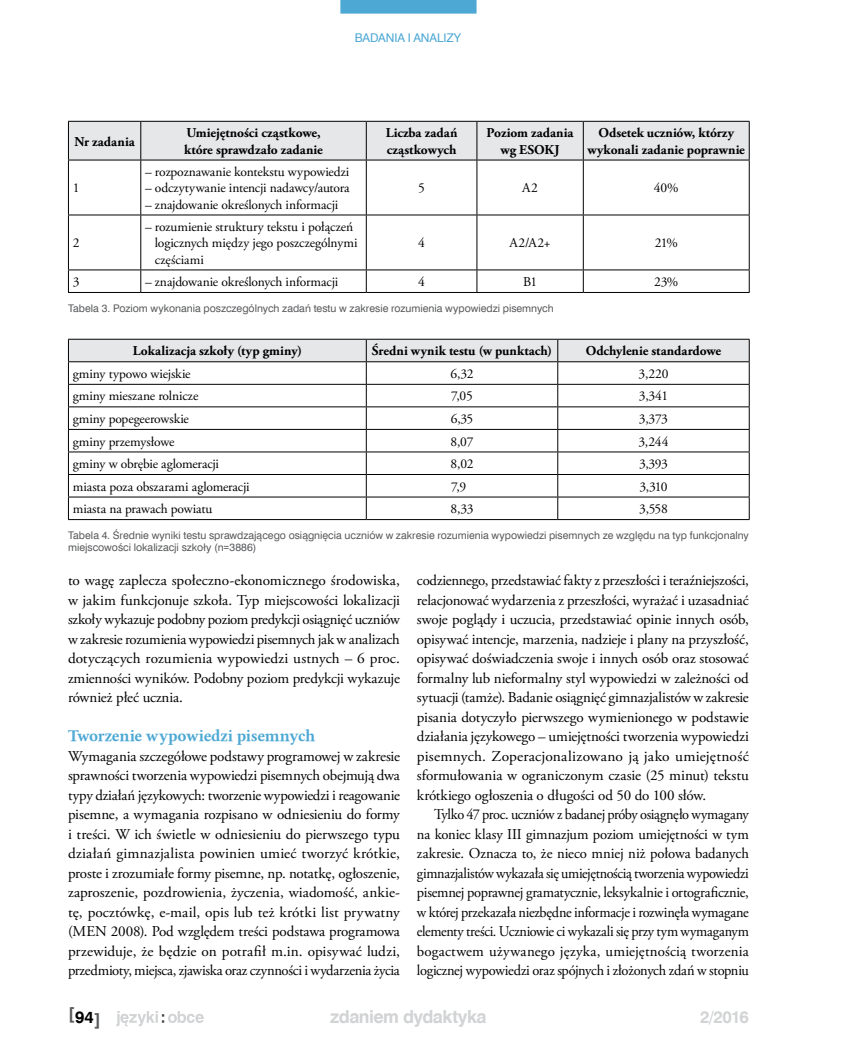
<style>
.page{position:relative;width:851px;height:1063px;background:#fff}
.page>*{position:absolute;margin:0;border:0;box-sizing:border-box;transform-origin:0 0}
.t1{font:700 18px "Swiss 721 TL";letter-spacing:-.03em;color:#d1d3d4}
.t2{font:700 16.65px "Swiss 721 TL";color:#d1d3d4}
.t3{font:16.5px "Linux Libertine GB";letter-spacing:-.03em;color:#4da8d4}
.t4{font:700 16.5px "Swiss 721 TL";color:#58595b}
.t5{font:15px/19.5px "Adobe Garamond Pro";letter-spacing:-.015em;color:#000;text-align:justify}
.t6{font:15px/19.5px "Adobe Garamond Pro";letter-spacing:-.015em;color:#000;text-align:justify;scale:.95 1}
.t7{font:13.5px/16.2px "Adobe Garamond Pro";letter-spacing:-.01em;color:#000}
.t8{font:700 13.5px/16.2px "Adobe Garamond Pro";color:#000}
.t9{font:12px "Swiss 721 TL";letter-spacing:-.005em;color:#4da8d4}
.t10{font:10.5px/12px "Swiss 721 TL";color:#58595b}
.s1{color:#fff}
.s2{color:#000}
</style>
<div class="page">
<div style="left:69px;top:122px;width:679px;height:38px;background:#e6e7e8"></div>
<svg style="left:69px;top:161px;width:679px;height:131px"></svg>
<hr style="left:68px;top:121px;width:73px;height:1px;background:#000">
<hr style="left:68px;top:122px;width:1px;height:38px;background:#000">
<hr style="left:141px;top:121px;width:225px;height:1px;background:#000">
<hr style="left:140px;top:122px;width:1px;height:38px;background:#000">
<hr style="left:366px;top:121px;width:111px;height:1px;background:#000">
<hr style="left:366px;top:122px;width:1px;height:38px;background:#000">
<hr style="left:477px;top:121px;width:106px;height:1px;background:#000">
<hr style="left:476px;top:122px;width:1px;height:38px;background:#000">
<hr style="left:583px;top:121px;width:166px;height:1px;background:#000">
<hr style="left:583px;top:122px;width:1px;height:38px;background:#000">
<hr style="left:748px;top:122px;width:1px;height:38px;background:#000">
<hr style="left:68px;top:160px;width:73px;height:1px;background:#000">
<hr style="left:68px;top:160px;width:1px;height:55px;background:#000">
<hr style="left:141px;top:160px;width:225px;height:1px;background:#000">
<hr style="left:140px;top:160px;width:1px;height:55px;background:#000">
<hr style="left:366px;top:160px;width:111px;height:1px;background:#000">
<hr style="left:366px;top:160px;width:1px;height:55px;background:#000">
<hr style="left:477px;top:160px;width:106px;height:1px;background:#000">
<hr style="left:476px;top:160px;width:1px;height:55px;background:#000">
<hr style="left:583px;top:160px;width:166px;height:1px;background:#000">
<hr style="left:583px;top:160px;width:1px;height:55px;background:#000">
<hr style="left:748px;top:160px;width:1px;height:55px;background:#000">
<hr style="left:68px;top:215px;width:73px;height:1px;background:#000">
<hr style="left:68px;top:215px;width:1px;height:55px;background:#000">
<hr style="left:141px;top:215px;width:225px;height:1px;background:#000">
<hr style="left:140px;top:215px;width:1px;height:55px;background:#000">
<hr style="left:366px;top:215px;width:111px;height:1px;background:#000">
<hr style="left:366px;top:215px;width:1px;height:55px;background:#000">
<hr style="left:477px;top:215px;width:106px;height:1px;background:#000">
<hr style="left:476px;top:215px;width:1px;height:55px;background:#000">
<hr style="left:583px;top:215px;width:166px;height:1px;background:#000">
<hr style="left:583px;top:215px;width:1px;height:55px;background:#000">
<hr style="left:748px;top:215px;width:1px;height:55px;background:#000">
<hr style="left:68px;top:270px;width:73px;height:1px;background:#000">
<svg style="left:68px;top:270px;width:1px;height:22px"></svg>
<hr style="left:141px;top:270px;width:225px;height:1px;background:#000">
<svg style="left:140px;top:270px;width:1px;height:22px"></svg>
<hr style="left:366px;top:270px;width:111px;height:1px;background:#000">
<svg style="left:366px;top:270px;width:1px;height:22px"></svg>
<hr style="left:477px;top:270px;width:106px;height:1px;background:#000">
<svg style="left:476px;top:270px;width:1px;height:22px"></svg>
<hr style="left:583px;top:270px;width:166px;height:1px;background:#000">
<svg style="left:583px;top:270px;width:1px;height:22px"></svg>
<svg style="left:748px;top:270px;width:1px;height:22px"></svg>
<hr style="left:68px;top:292px;width:73px;height:1px;background:#000">
<hr style="left:141px;top:292px;width:225px;height:1px;background:#000">
<hr style="left:366px;top:292px;width:111px;height:1px;background:#000">
<hr style="left:477px;top:292px;width:106px;height:1px;background:#000">
<hr style="left:583px;top:292px;width:166px;height:1px;background:#000">
<svg style="left:68px;top:339px;width:681px;height:180px"></svg>
<hr style="left:68px;top:519px;width:298px;height:1px;background:#000">
<hr style="left:366px;top:519px;width:191px;height:1px;background:#000">
<hr style="left:557px;top:519px;width:192px;height:1px;background:#000">
<svg style="left:116px;top:1011px;width:88px;height:15px"></svg>
<div style="left:340px;top:0;width:136px;height:14px;background:#4da8d4"></div>
<p class="t9" style="left:355px;top:30px;width:108px">badania i analizy</p>
<p class="t8" style="left:74px;top:133px;width:62px">Nr zadania</p>
<p class="t8" style="left:184px;top:125px;width:140px">Umiejętności cząstkowe, które sprawdzało zadanie</p>
<p class="t8" style="left:385px;top:125px;width:73px">Liczba zadań cząstkowych</p>
<p class="t8" style="left:486px;top:125px;width:88px;text-align:center">Poziom zadania wg ESOKJ</p>
<p class="t8" style="left:587px;top:125px;width:159px;text-align:center">Odsetek uczniów, którzy wykonali zadanie poprawnie</p>
<p class="t7" style="left:73px;top:181px;width:8px">1</p>
<p class="t7" style="left:145px;top:164px;width:206px">– rozpoznawanie kontekstu wypowiedzi</p>
<p class="t7" style="left:145px;top:181px;width:206px">– odczytywanie intencji nadawcy/autora</p>
<p class="t7" style="left:145px;top:197px;width:195px">– znajdowanie określonych informacji</p>
<p class="t7" style="left:418px;top:181px;width:8px">5</p>
<p class="t7" style="left:522px;top:181px;width:17px">A2</p>
<p class="t7" style="left:653px;top:181px;width:26px">40%</p>
<p class="t7" style="left:73px;top:235px;width:8px">2</p>
<p class="t7" style="left:155px;top:219px;width:204px;text-indent:-10px">– rozumienie struktury tekstu i połączeń logicznych między jego poszczególnymi częściami</p>
<p class="t7" style="left:418px;top:235px;width:8px">4</p>
<p class="t7" style="left:509px;top:235px;width:42px">A2/A2+</p>
<p class="t7" style="left:654px;top:235px;width:25px">21%</p>
<p class="t7" style="left:73px;top:274px;width:8px">3</p>
<p class="t7" style="left:145px;top:274px;width:195px">– znajdowanie określonych informacji</p>
<p class="t7" style="left:418px;top:274px;width:8px">4</p>
<p class="t7" style="left:523px;top:274px;width:16px">B1</p>
<p class="t7" style="left:654px;top:274px;width:26px">23%</p>
<p class="t10" style="left:68px;top:302px;width:487px">Tabela 3. Poziom wykonania poszczególnych zadań testu w zakresie rozumienia wypowiedzi pisemnych</p>
<p class="t8" style="left:133px;top:343px;width:170px">Lokalizacja szkoły (typ gminy)</p>
<p class="t8" style="left:372px;top:343px;width:182px">Średni wynik testu (w punktach)</p>
<p class="t8" style="left:585px;top:343px;width:137px">Odchylenie standardowe</p>
<p class="t7" style="left:73px;top:366px;width:119px">gminy typowo wiejskie</p>
<p class="t7" style="left:450px;top:366px;width:24px">6,32</p>
<p class="t7" style="left:638px;top:366px;width:31px">3,220</p>
<p class="t7" style="left:73px;top:389px;width:127px">gminy mieszane rolnicze</p>
<p class="t7" style="left:451px;top:389px;width:23px">7,05</p>
<p class="t7" style="left:638px;top:389px;width:31px">3,341</p>
<p class="t7" style="left:73px;top:411px;width:118px">gminy popegeerowskie</p>
<p class="t7" style="left:450px;top:411px;width:24px">6,35</p>
<p class="t7" style="left:639px;top:411px;width:31px">3,373</p>
<p class="t7" style="left:73px;top:434px;width:103px">gminy przemysłowe</p>
<p class="t7" style="left:450px;top:434px;width:25px">8,07</p>
<p class="t7" style="left:638px;top:434px;width:31px">3,244</p>
<p class="t7" style="left:73px;top:456px;width:148px">gminy w obrębie aglomeracji</p>
<p class="t7" style="left:450px;top:456px;width:25px">8,02</p>
<p class="t7" style="left:639px;top:456px;width:31px">3,393</p>
<p class="t7" style="left:73px;top:479px;width:178px">miasta poza obszarami aglomeracji</p>
<p class="t7" style="left:451px;top:479px;width:23px">7,9<span class="s1">0</span></p>
<p class="t7" style="left:639px;top:479px;width:30px">3,310</p>
<p class="t7" style="left:73px;top:501px;width:141px">miasta na prawach powiatu</p>
<p class="t7" style="left:450px;top:501px;width:24px">8,33</p>
<p class="t7" style="left:639px;top:501px;width:30px">3,558</p>
<p class="t10" style="left:68px;top:529px;width:682px">Tabela 4. Średnie wyniki testu sprawdzającego osiągnięcia uczniów w zakresie rozumienia wypowiedzi pisemnych ze względu na typ funkcjonalny miejscowości lokalizacji szkoły (n=3886)</p>
<p class="t5" style="left:68px;top:571px;width:333px">to wagę zaplecza społeczno-ekonomicznego środowiska, w jakim funkcjonuje szkoła. Typ miejscowości lokalizacji szkoły wykazuje podobny poziom predykcji osiągnięć uczniów w zakresie rozumienia wypowiedzi pisemnych jak w analizach dotyczących rozumienia wypowiedzi ustnych – 6 proc. zmienności wyników. Podobny poziom predykcji wykazuje również płeć ucznia.</p>
<p class="t3" style="left:68px;top:725px;width:249px">Tworzenie wypowiedzi pisemnych</p>
<p class="t5" style="left:68px;top:747px;width:333px">Wymagania szczegółowe podstawy programowej w zakresie sprawności tworzenia wypowiedzi pisemnych obejmują dwa typy działań językowych: tworzenie wypowiedzi i reagowanie pisemne, a wymagania rozpisano w odniesieniu do formy i treści. W ich świetle w odniesieniu do pierwszego typu działań gimnazjalista powinien umieć tworzyć krótkie, proste i zrozumiałe formy pisemne, np. notatkę, ogłoszenie, zaproszenie, pozdrowienia, życzenia, wiadomość, ankie&shy;tę, pocztówkę, e-mail, opis lub też krótki list prywatny (MEN 2008). Pod względem treści podstawa programowa przewiduje, że będzie on potrafił m.in. opisywać ludzi, przedmioty, miejsca, zjawiska oraz czynności i wydarzenia życia</p>
<p class="t5" style="left:417px;top:571px;width:333px">codziennego, przedstawiać fakty z przeszłości i teraźniejszości, relacjonować wydarzenia z przeszłości, wyrażać i uzasadniać swoje poglądy i uczucia, przedstawiać opinie innych osób, opisywać intencje, marzenia, nadzieje i plany na przyszłość, opisywać doświadczenia swoje i innych osób oraz stosować formalny lub nieformalny styl wypowiedzi w zależności od sytuacji (tamże). Badanie osiągnięć gimnazjalistów w zakresie pisania dotyczyło pierwszego wymienionego w podstawie działania językowego – umiejętności tworzenia wypowiedzi pisemnych. Zoperacjonalizowano ją jako umiejętność sformułowania w ograniczonym czasie (25 minut) tekstu krótkiego ogłoszenia o długości od 50 do 100 słów.</p>
<p class="t6" style="left:417px;top:805px;width:351px;text-indent:17px">Tylko 47 proc. uczniów z badanej próby osiągnęło wymagany na koniec klasy III gimnazjum poziom umiejętności w tym zakresie. Oznacza to, że nieco mniej niż połowa badanych gimnazjalistów wykazała się umiejętnością tworzenia wypowiedzi pisemnej poprawnej gramatycznie, leksykalnie i ortograficznie, w której przekazała niezbędne informacje i rozwinęła wymagane elementy treści. Uczniowie ci wykazali się przy tym wymaganym bogactwem używanego języka, umiejętnością tworzenia logicznej wypowiedzi oraz spójnych i złożonych zdań w stopniu</p>
<p class="t4" style="left:68px;top:1006px;width:34px">[<span class="s2">94</span>]</p>
<p class="t2" style="left:700px;top:1006px;width:50px">2/2016</p>
<p class="t1" style="left:330px;top:1005px;width:158px">zdaniem dydaktyka</p>
</div>
